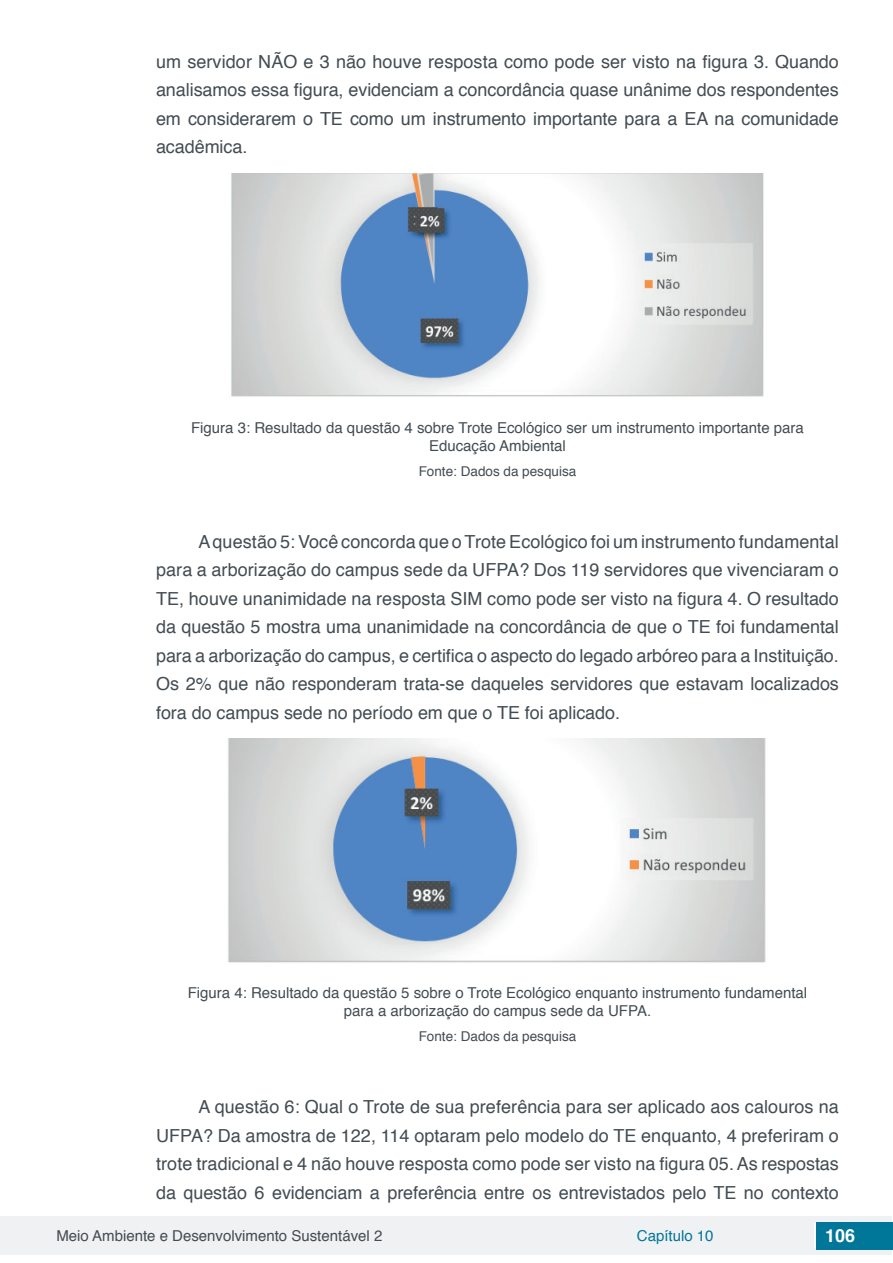
<style>
.page{position:relative;width:893px;height:1263px;background:#fff}
.page>*{position:absolute;margin:0;border:0;box-sizing:border-box;transform-origin:0 0}
.t1{font:18px/28.5px "Helvetica";letter-spacing:-.005em;color:#434c52;text-align:justify}
.t2{font:700 18px "Helvetica";color:#fff}
.t3{font:15px/18px "Helvetica";color:#434c52;text-align:center}
.t4{font:15px "Helvetica";color:#007699}
.t5{font:13.5px "Helvetica";color:#434c52}
</style>
<div class="page">
<div style="left:1px;top:1216px;width:891px;height:38px;background:#f0f1f2"></div>
<div style="left:816px;top:1222px;width:77px;height:27px;background:#007699"></div>
<svg style="left:815px;top:1224px;width:1px;height:24px"></svg>
<img style="left:231px;top:173px;width:533px;height:224px">
<img style="left:228px;top:739px;width:538px;height:224px">
<p class="t1" style="left:156px;top:47px;width:684px">um servidor NÃO e 3 não houve resposta como pode ser visto na figura 3. Quando analisamos essa figura, evidenciam a concordância quase unânime dos respondentes em considerarem o TE como um instrumento importante para a EA na comunidade acadêmica.</p>
<p class="t3" style="left:191px;top:419px;width:614px">Figura 3: Resultado da questão 4 sobre Trote Ecológico ser um instrumento importante para<br>Educação Ambiental</p>
<p class="t5" style="left:419px;top:460px;width:159px">Fonte: Dados da pesquisa</p>
<p class="t1" style="left:156px;top:527px;width:684px;text-indent:43px">A questão 5: Você concorda que o Trote Ecológico foi um instrumento fundamental para a arborização do campus sede da UFPA? Dos 119 servidores que vivenciaram o TE, houve unanimidade na resposta SIM como pode ser visto na figura 4. O resultado da questão 5 mostra uma unanimidade na concordância de que o TE foi fundamental para a arborização do campus, e certifica o aspecto do legado arbóreo para a Instituição.<br>Os 2% que não responderam trata-se daqueles servidores que estavam localizados fora do campus sede no período em que o TE foi aplicado.</p>
<p class="t3" style="left:188px;top:984px;width:621px">Figura 4: Resultado da questão 5 sobre o Trote Ecológico enquanto instrumento fundamental para a arborização do campus sede da UFPA.</p>
<p class="t5" style="left:419px;top:1026px;width:159px">Fonte: Dados da pesquisa</p>
<p class="t1" style="left:156px;top:1093px;width:684px;text-indent:43px">A questão 6: Qual o Trote de sua preferência para ser aplicado aos calouros na UFPA? Da amostra de 122, 114 optaram pelo modelo do TE enquanto, 4 preferiram o trote tradicional e 4 não houve resposta como pode ser visto na figura 05. As respostas da questão 6 evidenciam a preferência entre os entrevistados pelo TE no contexto</p>
<p class="t3" style="left:56px;top:1227px;width:327px">Meio Ambiente e Desenvolvimento Sustentável 2</p>
<p class="t4" style="left:637px;top:1224px;width:78px">Capítulo 10</p>
<p class="t2" style="left:825px;top:1221px;width:32px">106</p>
</div>
